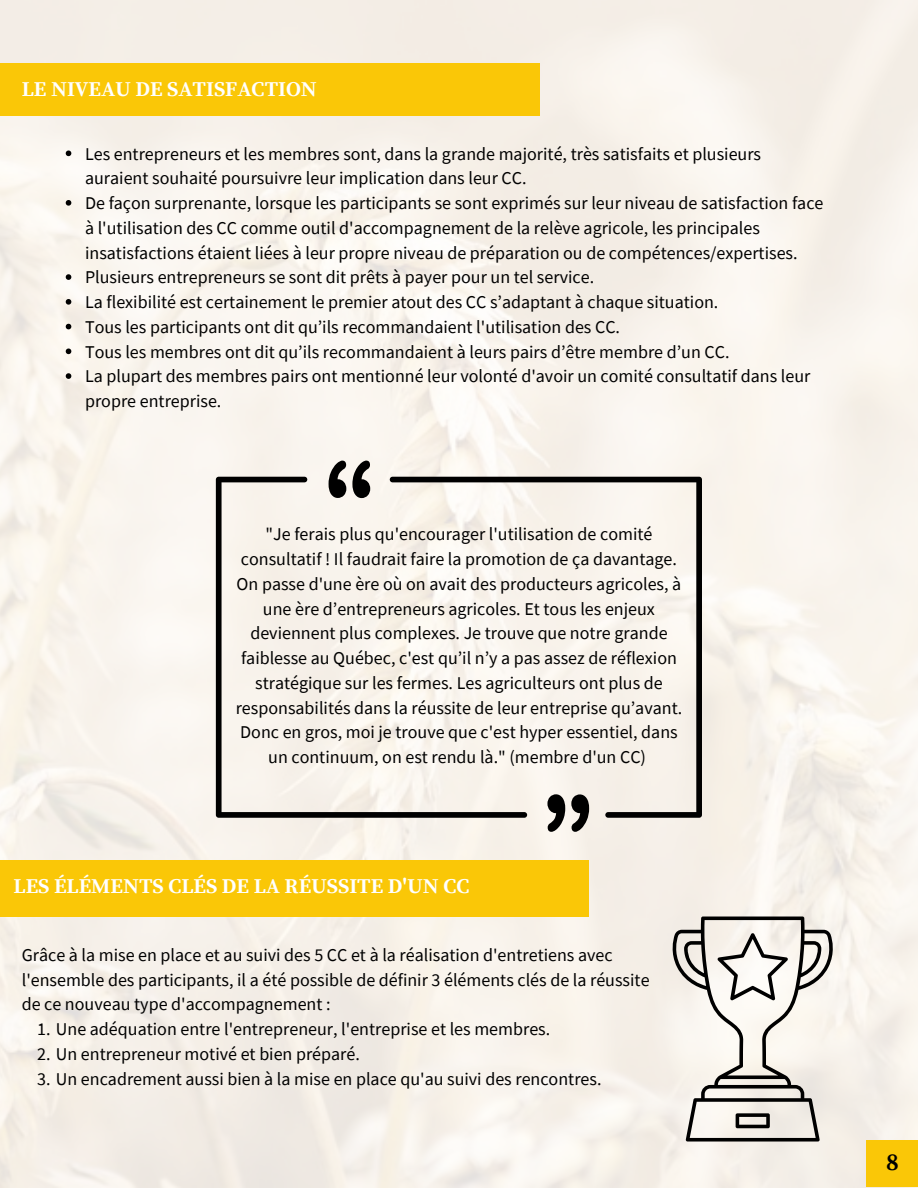
<style>
.page{position:relative;width:918px;height:1188px;background:#fff}
.page>*{position:absolute;margin:0;border:0;box-sizing:border-box;transform-origin:0 0}
.t1{font:700 24px "Source Serif Pro";color:#000}
.t2{font:700 21px "Source Serif Pro";color:#fff}
.t3{font:18px/24.8px "Source Sans Pro";color:#000}
</style>
<div class="page">
<img style="left:0;top:0;width:918px;height:1188px">
<div style="left:0;top:64px;width:540px;height:52px;background:#fac707"></div>
<svg style="left:216px;top:477px;width:174px;height:341px;background:#eae5de"></svg>
<svg style="left:390px;top:477px;width:312px;height:341px;fill:#f9f4ec"></svg>
<svg style="left:352px;top:461px;width:18px;height:37px"></svg>
<svg style="left:329px;top:461px;width:17px;height:37px"></svg>
<svg style="left:547px;top:794px;width:18px;height:38px"></svg>
<svg style="left:571px;top:794px;width:18px;height:38px"></svg>
<div style="left:0;top:860px;width:588px;height:57px;background:#fac707"></div>
<svg style="left:670px;top:917px;width:165px;height:225px"></svg>
<svg style="left:66px;top:151px;width:5px;height:5px"></svg>
<svg style="left:66px;top:200px;width:5px;height:6px"></svg>
<svg style="left:66px;top:274px;width:5px;height:6px"></svg>
<svg style="left:66px;top:299px;width:5px;height:6px"></svg>
<svg style="left:66px;top:324px;width:5px;height:5px"></svg>
<svg style="left:66px;top:349px;width:5px;height:5px"></svg>
<svg style="left:66px;top:373px;width:5px;height:6px"></svg>
<div style="left:867px;top:1141px;width:51px;height:46px;background:#fac707"></div>
<p class="t2" style="left:22px;top:77px;width:297px">LE NIVEAU DE SATISFACTION</p>
<p class="t3" style="left:85px;top:141px;width:678px">Les entrepreneurs et les membres sont, dans la grande majorité, très satisfaits et plusieurs auraient souhaité poursuivre leur implication dans leur CC.</p>
<p class="t3" style="left:85px;top:190px;width:740px">De façon surprenante, lorsque les participants se sont exprimés sur leur niveau de satisfaction face à l'utilisation des CC comme outil d'accompagnement de la relève agricole, les principales insatisfactions étaient liées à leur propre niveau de préparation ou de compétences/expertises.</p>
<p class="t3" style="left:85px;top:264px;width:511px">Plusieurs entrepreneurs se sont dit prêts à payer pour un tel service.</p>
<p class="t3" style="left:85px;top:289px;width:635px">La flexibilité est certainement le premier atout des CC s’adaptant à chaque situation.</p>
<p class="t3" style="left:85px;top:314px;width:537px">Tous les participants ont dit qu’ils recommandaient l'utilisation des CC.</p>
<p class="t3" style="left:85px;top:339px;width:646px">Tous les membres ont dit qu’ils recommandaient à leurs pairs d’être membre d’un CC.</p>
<p class="t3" style="left:85px;top:363px;width:727px">La plupart des membres pairs ont mentionné leur volonté d'avoir un comité consultatif dans leur propre entreprise.</p>
<p class="t3" style="left:236px;top:522px;width:448px;text-align:center">"Je ferais plus qu'encourager l'utilisation de comité consultatif ! Il faudrait faire la promotion de ça davantage.<br>On passe d'une ère où on avait des producteurs agricoles, à une ère d’entrepreneurs agricoles. Et tous les enjeux deviennent plus complexes. Je trouve que notre grande faiblesse au Québec, c'est qu’il n’y a pas assez de réflexion stratégique sur les fermes. Les agriculteurs ont plus de responsabilités dans la réussite de leur entreprise qu’avant.<br>Donc en gros, moi je trouve que c'est hyper essentiel, dans un continuum, on est rendu là." (membre d'un CC)</p>
<p class="t2" style="left:13px;top:874px;width:458px">LES ÉLÉMENTS CLÉS DE LA RÉUSSITE D'UN CC</p>
<p class="t3" style="left:22px;top:942px;width:629px">Grâce à la mise en place et au suivi des 5 CC et à la réalisation d'entretiens avec l'ensemble des participants, il a été possible de définir 3 éléments clés de la réussite de ce nouveau type d'accompagnement :</p>
<p class="t3" style="left:37px;top:1016px;width:515px">1. Une adéquation entre l'entrepreneur, l'entreprise et les membres.</p>
<p class="t3" style="left:37px;top:1041px;width:324px">2. Un entrepreneur motivé et bien préparé.</p>
<p class="t3" style="left:37px;top:1066px;width:566px">3. Un encadrement aussi bien à la mise en place qu'au suivi des rencontres.</p>
<p class="t1" style="left:886px;top:1148px;width:14px">8</p>
</div>
